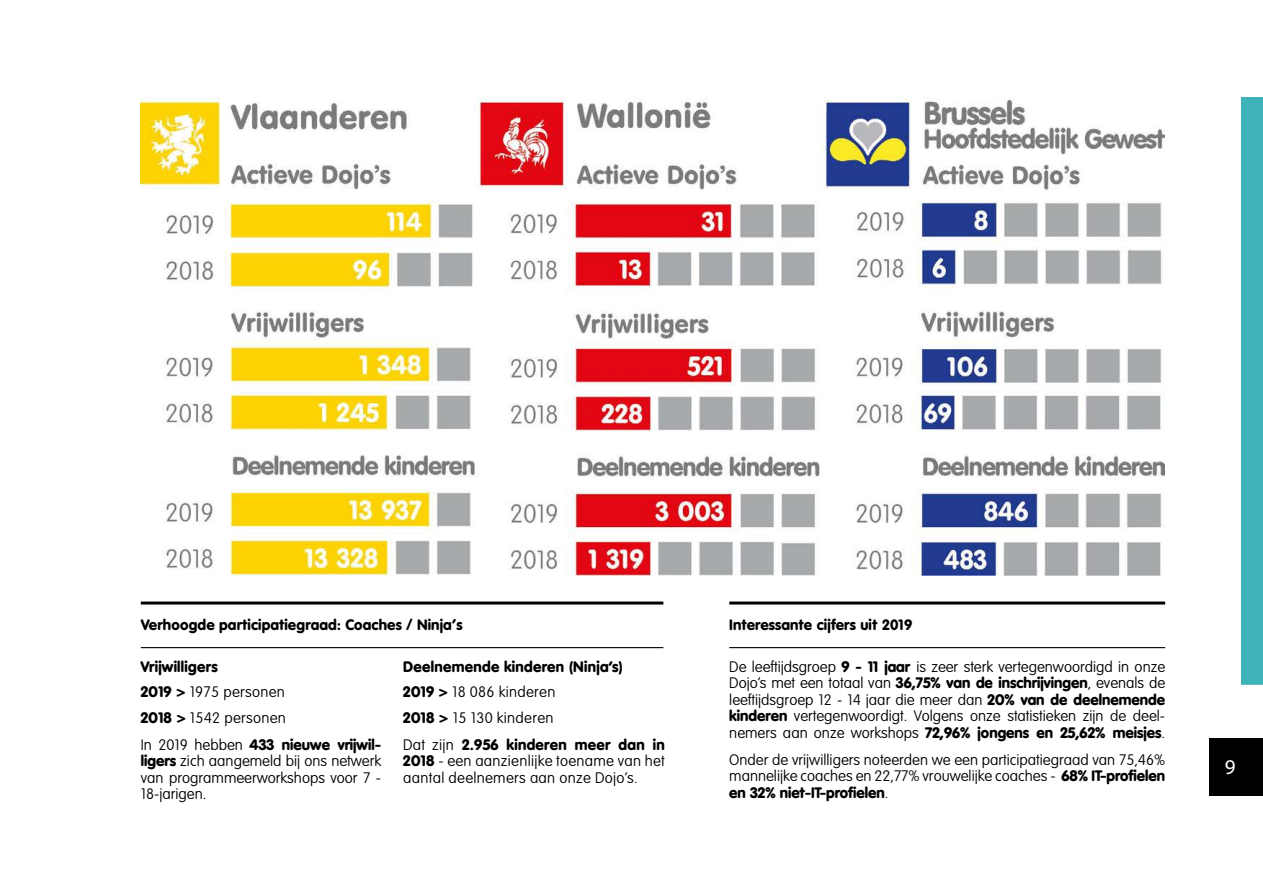
<style>
.page{position:relative;width:1263px;height:893px;background:#fff}
.page>*{position:absolute;margin:0;border:0;box-sizing:border-box;transform-origin:0 0}
.t1{font:21px "Myriad Pro";color:#fff}
.t2{font:100 15px/16.5px "VAG Rounded Std";color:#000;text-align:justify}
.t3{font:100 15px/25.5px "VAG Rounded Std";letter-spacing:.02em;color:#000}
.t4{font:900 15px "VAG Rounded";color:#000}
.t5{font:900 15px "VAG Rounded";letter-spacing:.02em;color:#000}
.t6{font:15px "VAG Rundschrift BQ";color:#000}
.s1{font-family:"VAG Rounded";font-weight:900}
.s2{font-family:"VAG Rounded Std";font-weight:100}
</style>
<div class="page">
<img style="left:140px;top:98px;width:1024px;height:478px">
<hr style="left:729px;top:601px;width:436px;height:3px;background:#000">
<hr style="left:729px;top:647px;width:436px;height:1px;background:#000">
<hr style="left:141px;top:601px;width:522px;height:3px;background:#000">
<hr style="left:141px;top:647px;width:522px;height:1px;background:#000">
<div style="left:1209px;top:738px;width:54px;height:57px;background:#000"></div>
<div style="left:1241px;top:97px;width:22px;height:588px;background:#3eb3b8"></div>
<p class="t6" style="left:141px;top:616px;width:324px">Verhoogde participatiegraad: Coaches / Ninja’s</p>
<p class="t6" style="left:729px;top:616px;width:185px">Interessante cijfers uit 2019</p>
<p class="t5" style="left:141px;top:658px;width:78px">Vrijwilligers</p>
<p class="t3" style="left:141px;top:680px;width:147px"><span class="s1">2019 &gt;</span> 1975 personen<br><span class="s1">2018 &gt;</span> 1542 personen</p>
<p class="t4" style="left:141px;top:736px;width:242px"><span class="s2">In 2019 hebben</span> 433 nieuwe vrijwil-</p>
<p class="t2" style="left:141px;top:753px;width:242px"><span class="s1">ligers</span> zich aangemeld bij ons netwerk van programmeerworkshops voor 7 - 18-jarigen.</p>
<p class="t5" style="left:403px;top:658px;width:221px">Deelnemende kinderen (Ninja’s)</p>
<p class="t3" style="left:403px;top:680px;width:154px"><span class="s1">2019 &gt;</span> 18 086 kinderen<br><span class="s1">2018 &gt;</span> 15 130 kinderen</p>
<p class="t5" style="left:403px;top:736px;width:263px"><span class="s2">Dat zijn</span> 2.956 kinderen meer dan in</p>
<p class="t3" style="left:403px;top:753px;width:263px;line-height:16.5px"><span class="s1">2018</span> - een aanzienlijke toename van het aantal deelnemers aan onze Dojo’s.</p>
<p class="t2" style="left:729px;top:659px;width:437px">De leeftijdsgroep <span class="s1">9 - 11 jaar</span> is zeer sterk vertegenwoordigd in onze Dojo’s met een totaal van <span class="s1">36,75% van de inschrijvingen</span>, evenals de leeftijdsgroep 12 - 14 jaar die meer dan <span class="s1">20% van de deelnemende kinderen</span> vertegenwoordigt. Volgens onze statistieken zijn de deel-</p>
<p class="t4" style="left:729px;top:724px;width:437px"><span class="s2">nemers aan onze workshops</span> 72,96% jongens en 25,62% meisjes<span class="s2">.</span></p>
<p class="t2" style="left:729px;top:752px;width:437px">Onder de vrijwilligers noteerden we een participatiegraad van 75,46% mannelijke coaches en 22,77% vrouwelijke coaches - <span class="s1">68% IT-profielen</span></p>
<p class="t4" style="left:729px;top:784px;width:161px">en 32% niet-IT-profielen<span class="s2">.</span></p>
<h1 class="t1" style="left:1225px;top:754px;width:12px">9</h1>
</div>
